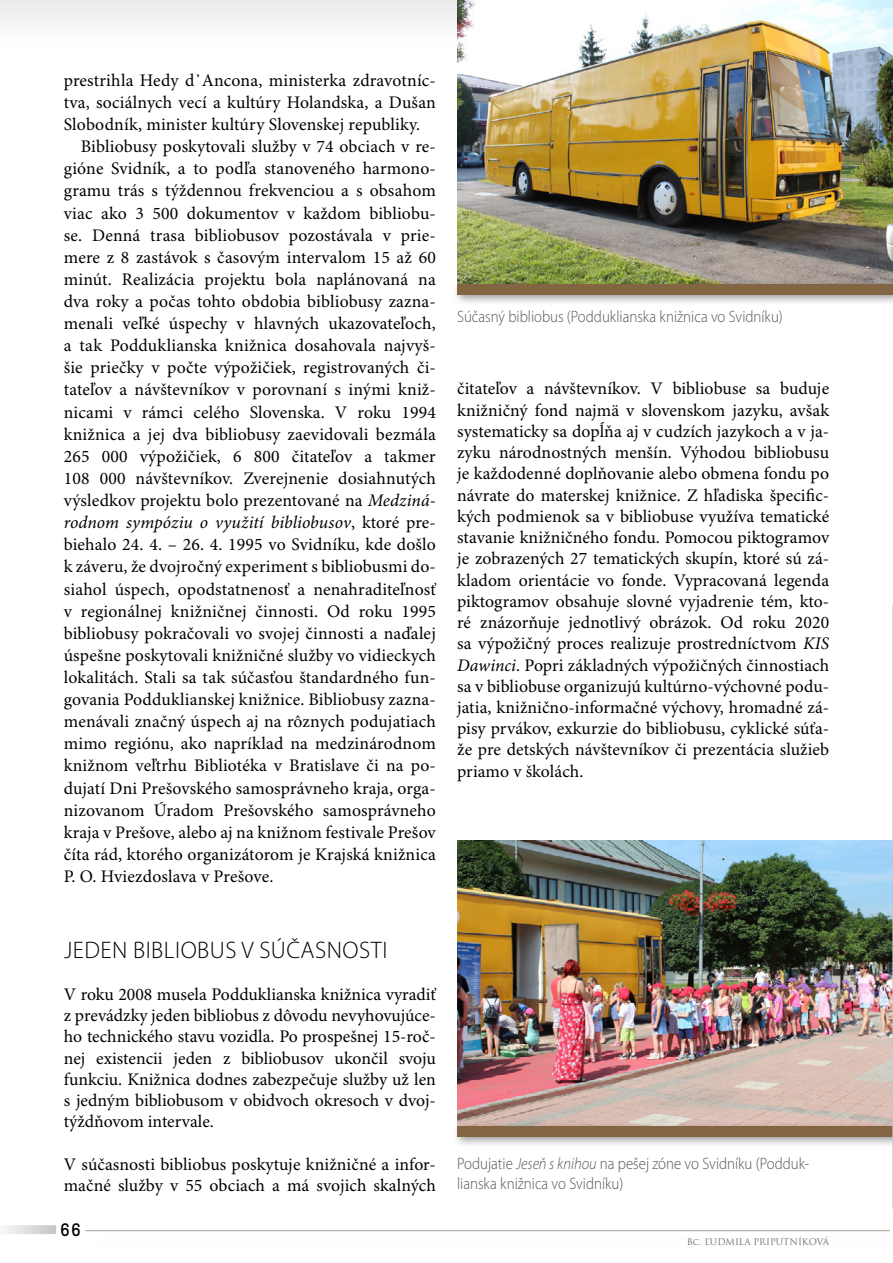
<style>
.page{position:relative;width:893px;height:1263px;background:#fff}
.page>*{position:absolute;margin:0;border:0;box-sizing:border-box;transform-origin:0 0}
.t1{font:300 24px "Myriad Pro";letter-spacing:.02em;color:#000}
.t2{font:18px "GT Pressura";color:#000}
.t3{font:17.7px/21.3px "Minion Pro";letter-spacing:.005em;color:#000;text-align:justify}
.t4{font:italic 17.7px "Minion Pro";color:#000}
.t5{font:300 16.5px/19.8px "Myriad Pro";color:#575756;scale:.9 1}
.t6{font:9px "Trajan Pro";color:#706f6f}
.s1{font-style:italic}
.s2{font-style:normal}
</style>
<div class="page">
<div style="left:0;top:0;width:893px;height:44px;background:#f4f4f4"></div>
<svg style="left:5px;top:1225px;width:51px;height:9px"></svg>
<hr style="left:85px;top:1230px;width:805px;height:1px;background:#a5a29a">
<img style="left:457px;top:0;width:436px;height:279px">
<img style="left:457px;top:840px;width:435px;height:280px">
<div style="left:452px;top:279px;width:441px;height:27px;background:#000;opacity:.4"></div>
<div style="left:457px;top:285px;width:436px;height:10px;background:#836443"></div>
<div style="left:452px;top:1120px;width:441px;height:28px;background:#000;opacity:.4"></div>
<div style="left:457px;top:1126px;width:436px;height:11px;background:#836443"></div>
<svg style="left:892px;top:606px;width:1px;height:602px"></svg>
<p class="t3" style="left:64px;top:70px;width:374px">prestrihla Hedy d᾽Ancona, ministerka zdravotníc-</p>
<p class="t3" style="left:64px;top:92px;width:374px">tva, sociálnych vecí a kultúry Holandska, a Dušan</p>
<p class="t3" style="left:64px;top:115px;width:358px">Slobodník, minister kultúry Slovenskej republiky.</p>
<p class="t3" style="left:81px;top:137px;width:357px">Bibliobusy poskytovali služby v 74 obciach v re-</p>
<p class="t3" style="left:64px;top:159px;width:374px">gióne Svidník, a to podľa stanoveného harmono-</p>
<p class="t3" style="left:64px;top:181px;width:374px">gramu trás s týždennou frekvenciou a s obsahom</p>
<p class="t3" style="left:64px;top:203px;width:374px">viac ako 3 500 dokumentov v každom bibliobu-</p>
<p class="t3" style="left:64px;top:225px;width:374px">se. Denná trasa bibliobusov pozostávala v prie-</p>
<p class="t3" style="left:64px;top:247px;width:374px">mere z 8 zastávok s časovým intervalom 15 až 60</p>
<p class="t3" style="left:64px;top:269px;width:374px">minút. Realizácia projektu bola naplánovaná na</p>
<p class="t3" style="left:64px;top:291px;width:374px">dva roky a počas tohto obdobia bibliobusy zazna-</p>
<p class="t3" style="left:64px;top:314px;width:374px">menali veľké úspechy v hlavných ukazovateľoch,</p>
<p class="t3" style="left:64px;top:336px;width:374px">a tak Podduklianska knižnica dosahovala najvyš-</p>
<p class="t3" style="left:64px;top:358px;width:374px">šie priečky v počte výpožičiek, registrovaných či-</p>
<p class="t3" style="left:64px;top:380px;width:374px">tateľov a návštevníkov v porovnaní s inými kniž-</p>
<p class="t3" style="left:64px;top:402px;width:374px">nicami v rámci celého Slovenska. V roku 1994</p>
<p class="t3" style="left:64px;top:424px;width:374px">knižnica a jej dva bibliobusy zaevidovali bezmála</p>
<p class="t3" style="left:64px;top:446px;width:374px">265 000 výpožičiek, 6 800 čitateľov a takmer</p>
<p class="t3" style="left:64px;top:468px;width:374px">108 000 návštevníkov. Zverejnenie dosiahnutých</p>
<p class="t3" style="left:64px;top:490px;width:374px">výsledkov projektu bolo prezentované na <span class="s1">Medziná-</span></p>
<p class="t4" style="left:64px;top:512px;width:374px">rodnom sympóziu o využití bibliobusov<span class="s2">, ktoré pre-</span></p>
<p class="t3" style="left:64px;top:535px;width:374px">biehalo 24. 4. – 26. 4. 1995 vo Svidníku, kde došlo</p>
<p class="t3" style="left:64px;top:557px;width:374px">k záveru, že dvojročný experiment s bibliobusmi do-</p>
<p class="t3" style="left:64px;top:579px;width:374px">siahol úspech, opodstatnenosť a nenahraditeľnosť</p>
<p class="t3" style="left:64px;top:601px;width:374px">v regionálnej knižničnej činnosti. Od roku 1995</p>
<p class="t3" style="left:64px;top:623px;width:374px">bibliobusy pokračovali vo svojej činnosti a naďalej</p>
<p class="t3" style="left:64px;top:645px;width:374px">úspešne poskytovali knižničné služby vo vidieckych</p>
<p class="t3" style="left:64px;top:667px;width:374px">lokalitách. Stali sa tak súčasťou štandardného fun-</p>
<p class="t3" style="left:64px;top:689px;width:374px">govania Podduklianskej knižnice. Bibliobusy zazna-</p>
<p class="t3" style="left:64px;top:712px;width:374px">menávali značný úspech aj na rôznych podujatiach</p>
<p class="t3" style="left:64px;top:734px;width:374px">mimo regiónu, ako napríklad na medzinárodnom</p>
<p class="t3" style="left:64px;top:756px;width:374px">knižnom veľtrhu Bibliotéka v Bratislave či na po-</p>
<p class="t3" style="left:64px;top:778px;width:374px">dujatí Dni Prešovského samosprávneho kraja, orga-</p>
<p class="t3" style="left:64px;top:800px;width:374px">nizovanom Úradom Prešovského samosprávneho</p>
<p class="t3" style="left:64px;top:822px;width:374px">kraja v Prešove, alebo aj na knižnom festivale Prešov</p>
<p class="t3" style="left:64px;top:844px;width:374px">číta rád, ktorého organizátorom je Krajská knižnica</p>
<p class="t3" style="left:64px;top:866px;width:211px">P. O. Hviezdoslava v Prešove.</p>
<p class="t5" style="left:457px;top:307px;width:363px">Súčasný bibliobus (Podduklianska knižnica vo Svidníku)</p>
<p class="t3" style="left:457px;top:379px;width:374px">čitateľov a návštevníkov. V bibliobuse sa buduje knižničný fond najmä v slovenskom jazyku, avšak systematicky sa dopĺňa aj v cudzích jazykoch a v ja&shy;zyku národnostných menšín. Výhodou bibliobusu je každodenné doplňovanie alebo obmena fondu po návrate do materskej knižnice. Z hľadiska špecific&shy;kých podmienok sa v bibliobuse využíva tematické stavanie knižničného fondu. Pomocou piktogramov je zobrazených 27 tematických skupín, ktoré sú zá&shy;kladom orientácie vo fonde. Vypracovaná legenda piktogramov obsahuje slovné vyjadrenie tém, kto&shy;ré znázorňuje jednotlivý obrázok. Od roku 2020 sa výpožičný proces realizuje prostredníctvom <span class="s1">KIS Dawinci</span>. Popri základných výpožičných činnostiach sa v bibliobuse organizujú kultúrno-výchovné podu&shy;jatia, knižnično-informačné výchovy, hromadné zá&shy;pisy prvákov, exkurzie do bibliobusu, cyklické súťa&shy;že pre detských návštevníkov či prezentácia služieb priamo v školách.</p>
<h1 class="t1" style="left:64px;top:936px;width:325px">JEDEN BIBLIOBUS V SÚČASNOSTI</h1>
<p class="t3" style="left:64px;top:984px;width:374px">V roku 2008 musela Podduklianska knižnica vyradiť z prevádzky jeden bibliobus z dôvodu nevyhovujúce&shy;ho technického stavu vozidla. Po prospešnej 15-roč&shy;nej existencii jeden z bibliobusov ukončil svoju funkciu. Knižnica dodnes zabezpečuje služby už len s jedným bibliobusom v obidvoch okresoch v dvoj&shy;týždňovom intervale.</p>
<p class="t3" style="left:64px;top:1154px;width:374px">V súčasnosti bibliobus poskytuje knižničné a infor&shy;mačné služby v 55 obciach a má svojich skalných</p>
<p class="t2" style="left:61px;top:1216px;width:22px">66</p>
<p class="t5" style="left:457px;top:1154px;width:393px">Podujatie <span class="s1">Jeseň s knihou</span> na pešej zóne vo Svidníku (Podduk&shy;lianska knižnica vo Svidníku)</p>
<p class="t6" style="left:687px;top:1236px;width:144px">Bc. ĽUDMILA PRIPUTNÍKOVÁ</p>
</div>
